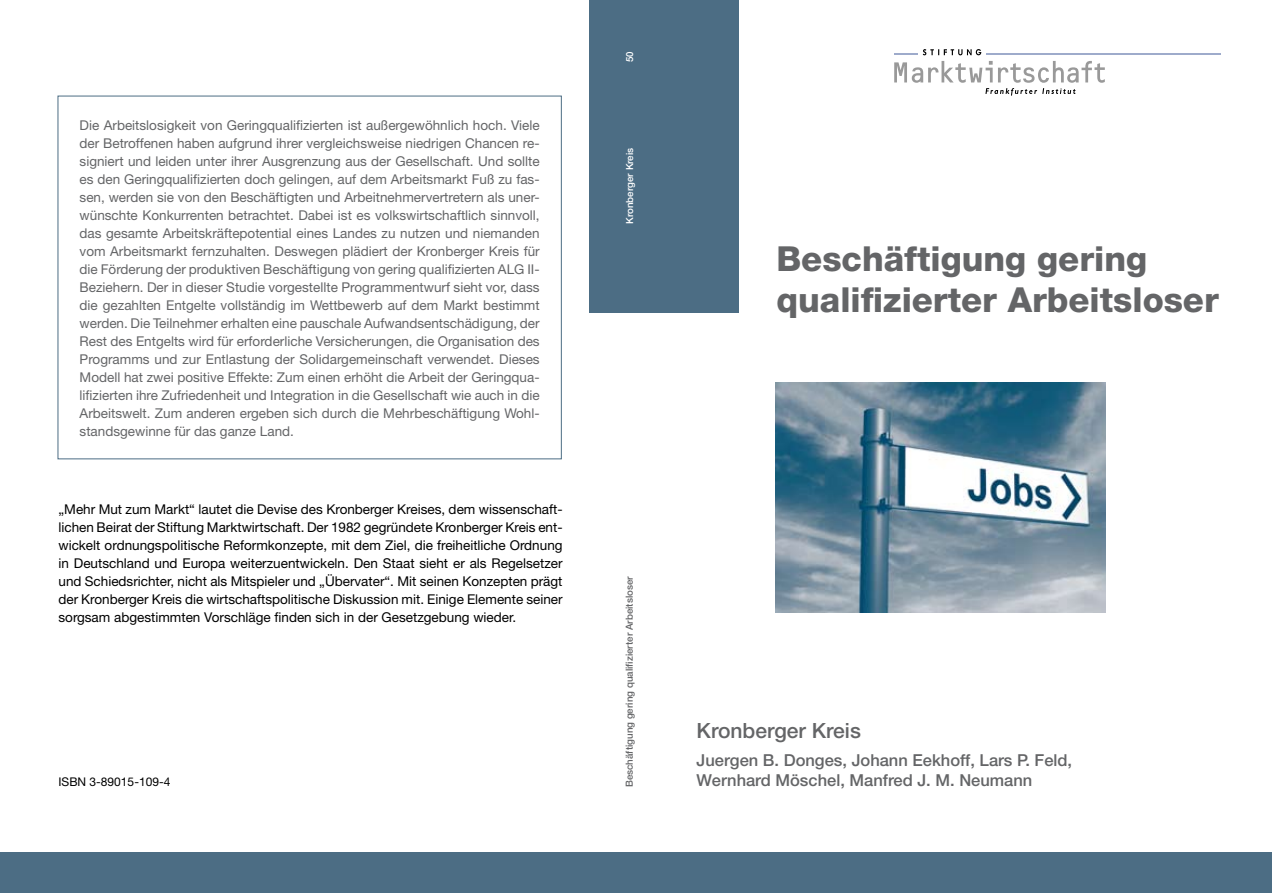
<style>
.page{position:relative;width:1272px;height:893px;background:#fff}
.page>*{position:absolute;margin:0;border:0;box-sizing:border-box;transform-origin:0 0}
.t1{font:800 34.5px/41.4px "Helvetica Neue";color:#646567}
.t2{font:500 21px "Helvetica Neue";color:#646567}
.t3{font:500 16.5px/19.8px "Helvetica Neue";color:#646567}
.t4{font:13.5px/18px "Helvetica Neue";color:#646567;text-align:justify}
.t5{font:13.5px/18px "Helvetica Neue";color:#000;text-align:justify}
.t6{font:12px "Helvetica Neue";color:#000}
.t7{font:500 9.75px "Helvetica Neue";color:#646567}
.t8{font:500 9.75px "Helvetica Neue";color:#fff}
</style>
<div class="page">
<div style="left:0;top:852px;width:1271px;height:41px;background:#4c6d84"></div>
<div style="left:589px;top:0;width:150px;height:313px;background:#4c6d84"></div>
<hr style="left:894px;top:53px;width:23px;height:2px;background:#9eabcb">
<hr style="left:985px;top:53px;width:235px;height:2px;background:#9eabcb">
<svg style="left:922px;top:49px;width:59px;height:6px"></svg>
<svg style="left:894px;top:61px;width:210px;height:35px"></svg>
<img style="left:775px;top:382px;width:330px;height:231px">
<p class="t4" style="left:80px;top:116px;width:461px">Die Arbeitslosigkeit von Geringqualifizierten ist außergewöhnlich hoch. Viele der Betroffenen haben aufgrund ihrer vergleichsweise niedrigen Chancen re&shy;signiert und leiden unter ihrer Ausgrenzung aus der Gesellschaft. Und sollte es den Geringqualifizierten doch gelingen, auf dem Arbeitsmarkt Fuß zu fas&shy;sen, werden sie von den Beschäftigten und Arbeitnehmervertretern als uner&shy;wünschte Konkurrenten betrachtet. Dabei ist es volkswirtschaftlich sinnvoll, das gesamte Arbeitskräftepotential eines Landes zu nutzen und niemanden vom Arbeitsmarkt fernzuhalten. Deswegen plädiert der Kronberger Kreis für die Förderung der produktiven Beschäftigung von gering qualifizierten ALG II-Beziehern. Der in dieser Studie vorgestellte Programmentwurf sieht vor, dass die gezahlten Entgelte vollständig im Wettbewerb auf dem Markt bestimmt werden. Die Teilnehmer erhalten eine pauschale Aufwandsentschädigung, der Rest des Entgelts wird für erforderliche Versicherungen, die Organisation des Programms und zur Entlastung der Solidargemeinschaft verwendet. Dieses Modell hat zwei positive Effekte: Zum einen erhöht die Arbeit der Geringqua&shy;lifizierten ihre Zufriedenheit und Integration in die Gesellschaft wie auch in die Arbeitswelt. Zum anderen ergeben sich durch die Mehrbeschäftigung Wohl&shy;standsgewinne für das ganze Land.</p>
<p class="t5" style="left:58px;top:500px;width:505px">„Mehr Mut zum Markt“ lautet die Devise des Kronberger Kreises, dem wissenschaft&shy;lichen Beirat der Stiftung Marktwirtschaft. Der 1982 gegründete Kronberger Kreis ent&shy;wickelt ordnungspolitische Reformkonzepte, mit dem Ziel, die freiheitliche Ordnung in Deutschland und Europa weiterzuentwickeln. Den Staat sieht er als Regelsetzer und Schiedsrichter, nicht als Mitspieler und „Übervater“. Mit seinen Konzepten prägt der Kronberger Kreis die wirtschaftspolitische Diskussion mit. Einige Elemente seiner sorgsam abgestimmten Vorschläge finden sich in der Gesetzgebung wieder.</p>
<p class="t6" style="left:58px;top:774px;width:113px">ISBN 3-89015-109-4</p>
<p class="t8" style="left:624px;top:62px;width:12px;rotate:-90deg">50</p>
<p class="t8" style="left:624px;top:224px;width:78px;rotate:-90deg">Kronberger Kreis</p>
<p class="t1" style="left:776px;top:238px;width:444px">Beschäftigung gering qualifizierter Arbeitsloser</p>
<p class="t7" style="left:623px;top:787px;width:213px;rotate:-90deg">Beschäftigung gering qualifizierter Arbeitsloser</p>
<p class="t2" style="left:696px;top:717px;width:166px">Kronberger Kreis</p>
<p class="t3" style="left:696px;top:750px;width:377px">Juergen B. Donges, Johann Eekhoff, Lars P. Feld,<br>Wernhard Möschel, Manfred J. M. Neumann</p>
</div>
